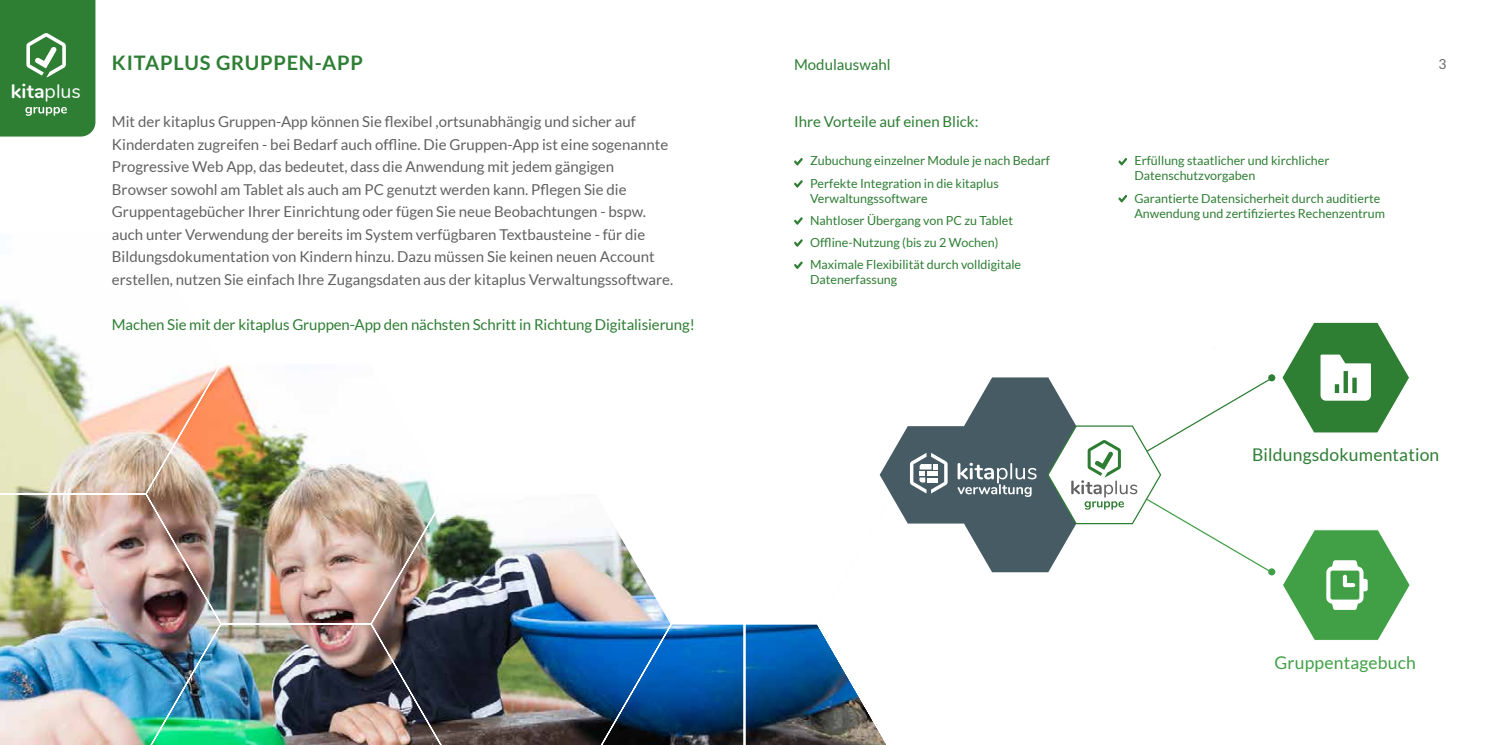
<style>
.page{position:relative;width:1489px;height:745px;background:#fff}
.page>*{position:absolute;margin:0;border:0;box-sizing:border-box;transform-origin:0 0}
.t1{font:700 20px "Lato";letter-spacing:.04em;color:#2e7e34}
.t2{font:700 19.5px "Nunito";color:#fff}
.t3{font:17.5px "Lato";letter-spacing:.01em;color:#2e7e34}
.t4{font:17.5px "Lato";letter-spacing:.01em;color:#41a046}
.t5{font:15px/22.5px "Lato";color:#616161}
.t6{font:15px "Lato";letter-spacing:-.005em;color:#2e7e34}
.t7{font:13.75px "Lato";color:#676867}
.t8{font:12.5px/22.1px "Lato";color:#2e7e34}
.s1{font-weight:400}
</style>
<div class="page">
<svg style="left:745px;top:239px;width:531px;height:505px"></svg>
<svg style="left:817px;top:493px;width:218px;height:251px"></svg>
<div style="left:1035px;top:351px;width:173px;height:393px;background:#fff"></div>
<img style="left:0;top:305px;width:744px;height:439px">
<svg style="left:794px;top:158px;width:8px;height:7px"></svg>
<svg style="left:794px;top:180px;width:8px;height:7px"></svg>
<svg style="left:794px;top:217px;width:8px;height:7px"></svg>
<svg style="left:794px;top:239px;width:8px;height:7px"></svg>
<svg style="left:794px;top:261px;width:8px;height:8px"></svg>
<svg style="left:1118px;top:158px;width:9px;height:7px"></svg>
<svg style="left:1118px;top:195px;width:9px;height:7px"></svg>
<div style="left:1268px;top:374px;width:7px;height:7px;background:#2e7e34;border-radius:50%"></div>
<svg style="left:1282px;top:322px;width:127px;height:111px"></svg>
<svg style="left:1283px;top:529px;width:127px;height:111px"></svg>
<div style="left:1268px;top:568px;width:7px;height:7px;background:#41a046;border-radius:50%"></div>
<svg style="left:0;top:0;width:95px;height:136px;background:#3a853f"></svg>
<svg style="left:879px;top:376px;width:394px;height:197px"></svg>
<p class="t2" style="left:11px;top:76px;width:71px">kita<span class="s1">plus</span></p>
<h1 class="t1" style="left:112px;top:51px;width:252px">KITAPLUS GRUPPEN-APP</h1>
<p class="t7" style="left:1438px;top:56px;width:9px">3</p>
<p class="t6" style="left:794px;top:56px;width:98px">Modulauswahl</p>
<p class="t5" style="left:112px;top:110px;width:563px">Mit der kitaplus Gruppen-App können Sie flexibel ,ortsunabhängig und sicher auf Kinderdaten zugreifen - bei Bedarf auch offline. Die Gruppen-App ist eine sogenannte Progressive Web App, das bedeutet, dass die Anwendung mit jedem gängigen Browser sowohl am Tablet als auch am PC genutzt werden kann. Pflegen Sie die Gruppentagebücher Ihrer Einrichtung oder fügen Sie neue Beobachtungen - bspw. auch unter Verwendung der bereits im System verfügbaren Textbausteine - für die Bildungsdokumentation von Kindern hinzu. Dazu müssen Sie keinen neuen Account erstellen, nutzen Sie einfach Ihre Zugangsdaten aus der kitaplus Verwaltungssoftware.</p>
<p class="t6" style="left:112px;top:316px;width:584px">Machen Sie mit der kitaplus Gruppen-App den nächsten Schritt in Richtung Digitalisierung!</p>
<p class="t6" style="left:794px;top:113px;width:186px">Ihre Vorteile auf einen Blick:</p>
<p class="t8" style="left:810px;top:150px;width:241px">Zubuchung einzelner Module je nach Bedarf<br>Perfekte Integration in die kitaplus</p>
<p class="t8" style="left:810px;top:187px;width:212px">Verwaltungssoftware<br>Nahtloser Übergang von PC zu Tablet Offline-Nutzung (bis zu 2 Wochen)<br>Maximale Flexibilität durch volldigitale</p>
<p class="t8" style="left:810px;top:268px;width:89px">Datenerfassung</p>
<p class="t8" style="left:1134px;top:153px;width:196px;line-height:15px">Erfüllung staatlicher und kirchlicher<br>Datenschutzvorgaben</p>
<p class="t8" style="left:1134px;top:190px;width:252px;line-height:15px">Garantierte Datensicherheit durch auditierte<br>Anwendung und zertifiziertes Rechenzentrum</p>
<p class="t3" style="left:1251px;top:445px;width:189px">Bildungsdokumentation</p>
<p class="t4" style="left:1274px;top:652px;width:143px">Gruppentagebuch</p>
</div>
